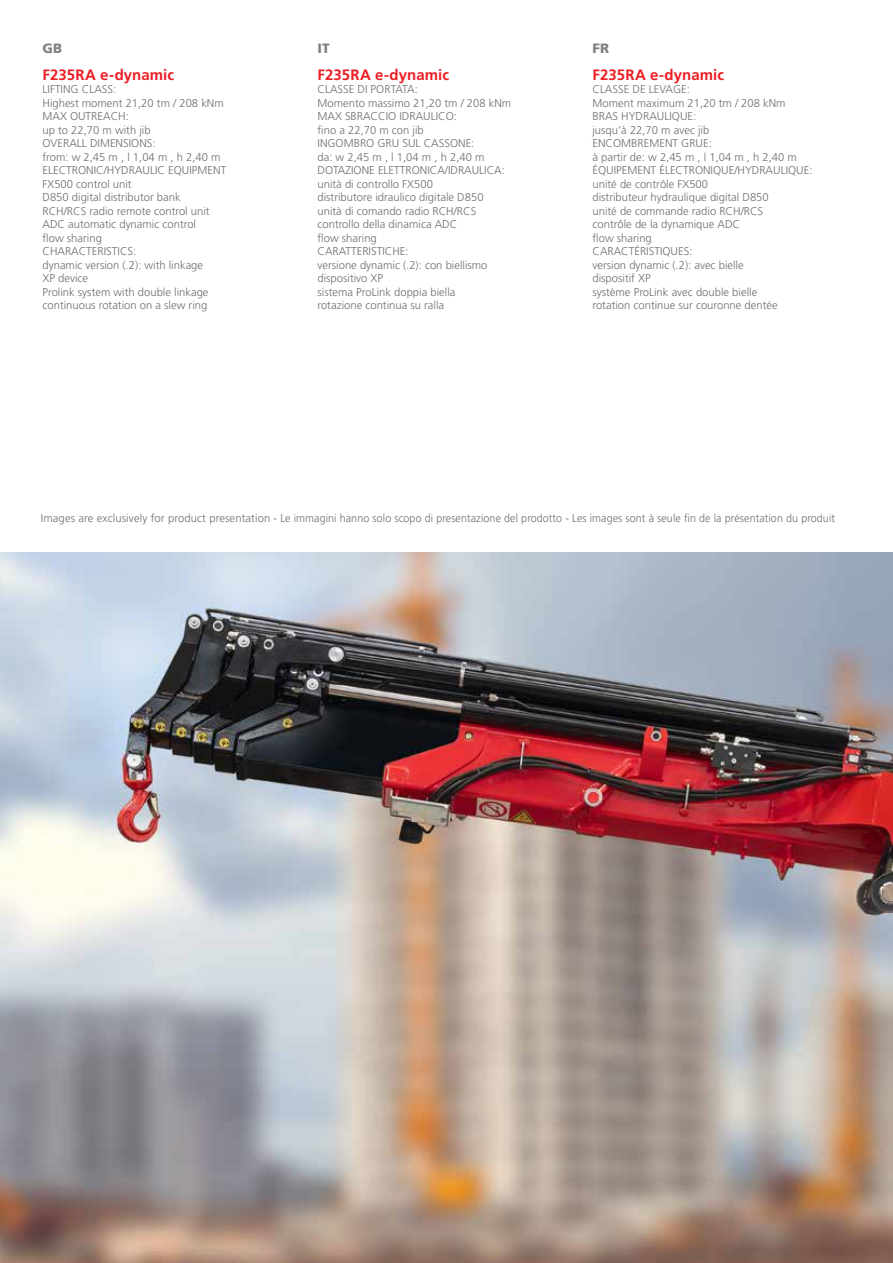
<style>
.page{position:relative;width:893px;height:1263px;background:#fff}
.page>*{position:absolute;margin:0;border:0;box-sizing:border-box;transform-origin:0 0}
.t1{font:700 15px "Frutiger";letter-spacing:.005em;color:#ed1d24}
.t2{font:900 13.5px "Frutiger";color:#808285}
.t3{font:300 11.25px/13.5px "Frutiger";color:#6d6e71}
</style>
<div class="page">
<img style="left:0;top:553px;width:893px;height:710px">
<p class="t2" style="left:43px;top:40px;width:21px">GB</p>
<h1 class="t1" style="left:43px;top:66px;width:133px">F235RA e-dynamic</h1>
<p class="t3" style="left:43px;top:83px;width:185px">LIFTING CLASS:<br>Highest moment 21,20 tm / 208 kNm<br>MAX OUTREACH:<br>up to 22,70 m with jib<br>OVERALL DIMENSIONS:<br>from: w 2,45 m , l 1,04 m , h 2,40 m<br>ELECTRONIC/HYDRAULIC EQUIPMENT<br>FX500 control unit<br>D850 digital distributor bank<br>RCH/RCS radio remote control unit<br>ADC automatic dynamic control<br>flow sharing<br>CHARACTERISTICS:<br>dynamic version (.2): with linkage<br>XP device<br>Prolink system with double linkage continuous rotation on a slew ring</p>
<p class="t2" style="left:317px;top:40px;width:14px">IT</p>
<h1 class="t1" style="left:317px;top:66px;width:133px">F235RA e-dynamic</h1>
<p class="t3" style="left:317px;top:83px;width:195px">CLASSE DI PORTATA:<br>Momento massimo 21,20 tm / 208 kNm<br>MAX SBRACCIO IDRAULICO:<br>fino a 22,70 m con jib<br>INGOMBRO GRU SUL CASSONE:<br>da: w 2,45 m , l 1,04 m , h 2,40 m<br>DOTAZIONE ELETTRONICA/IDRAULICA: unità di controllo FX500<br>distributore idraulico digitale D850<br>unità di comando radio RCH/RCS controllo della dinamica ADC<br>flow sharing<br>CARATTERISTICHE:<br>versione dynamic (.2): con biellismo dispositivo XP<br>sistema ProLink doppia biella<br>rotazione continua su ralla</p>
<p class="t2" style="left:592px;top:40px;width:18px">FR</p>
<h1 class="t1" style="left:592px;top:66px;width:133px">F235RA e-dynamic</h1>
<p class="t3" style="left:592px;top:83px;width:222px">CLASSE DE LEVAGE:<br>Moment maximum 21,20 tm / 208 kNm<br>BRAS HYDRAULIQUE:<br>jusqu’à 22,70 m avec jib<br>ENCOMBREMENT GRUE:<br>à partir de: w 2,45 m , l 1,04 m , h 2,40 m<br>ÉQUIPEMENT ÉLECTRONIQUE/HYDRAULIQUE: unité de contrôle FX500<br>distributeur hydraulique digital D850<br>unité de commande radio RCH/RCS<br>contrôle de la dynamique ADC<br>flow sharing<br>CARACTÉRISTIQUES:<br>version dynamic (.2): avec bielle<br>dispositif XP<br>système ProLink avec double bielle<br>rotation continue sur couronne dentée</p>
<p class="t3" style="left:41px;top:511px;width:796px">Images are exclusively for product presentation - Le immagini hanno solo scopo di presentazione del prodotto - Les images sont à seule fin de la présentation du produit</p>
</div>
